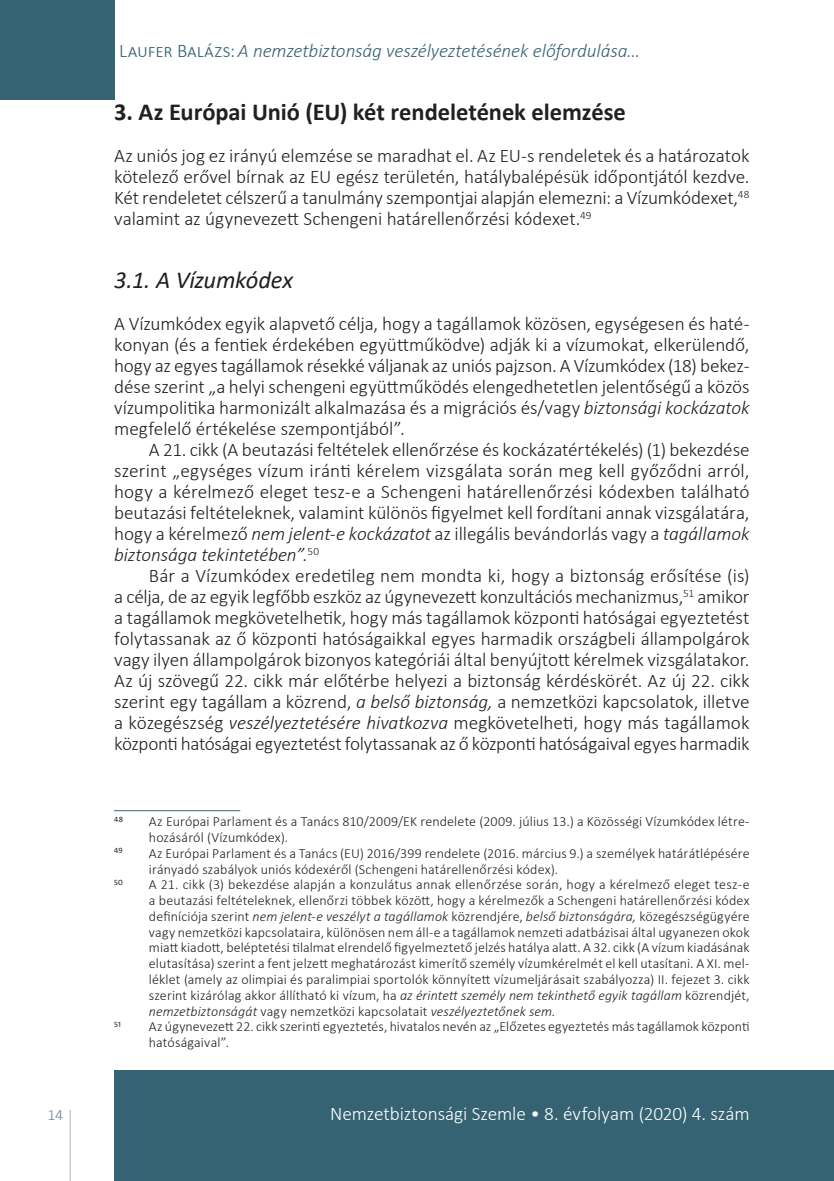
<style>
.page{position:relative;width:834px;height:1181px;background:#fff}
.page>*{position:absolute;margin:0;border:0;box-sizing:border-box;transform-origin:0 0}
.Head_1{font:700 24.5px "Calibri";letter-spacing:-.005em;color:#231f20}
.Head_2{font:italic 24.5px "Calibri";letter-spacing:-.01em;color:#231f20}
.Body{font:300 19.25px/21px "Calibri";letter-spacing:-.01em;color:#231f20;text-align:justify}
.Body___1st{font:300 19.25px/21px "Calibri";letter-spacing:-.005em;color:#231f20;text-align:justify}
.t1{font:italic 300 19.25px "Calibri";letter-spacing:-.01em;color:#366374}
.t2{font:300 19.25px "Calibri";letter-spacing:-.005em;color:#fff}
.t3{font:300 15.75px "Calibri";color:#6c8694}
.Footnote_text{font:300 14px/15.8px "Calibri";letter-spacing:.005em;color:#231f20}
.Footnote_text-2{font:8.22px "Calibri";letter-spacing:.015em;color:#231f20}
.s1{font-style:normal}
.s2{font-style:italic}
</style>
<div class="page">
<svg style="left:69px;top:1110px;width:2px;height:71px"></svg>
<div style="left:0;top:0;width:114px;height:99px;background:#366374"></div>
<div style="left:114px;top:1070px;width:719px;height:111px;background:#366374"></div>
<hr style="left:833px;top:1070px;width:1px;height:111px;background:#366374">
<hr style="left:114px;top:810px;width:126px;height:1px;background:#366374">
<h2 class="t1" style="left:119px;top:39px;width:522px"><span class="s1">Laufer Balázs:</span>A nemzetbiztonság veszélyeztetésének előfordulása…</h2>
<p class="Head_1" style="left:114px;top:95px;width:513px">3. Az Európai Unió (EU) két rendeletének elemzése</p>
<p class="Body___1st" style="left:114px;top:145px;width:636px">Az uniós jog ez irányú elemzése se maradhat el. Az EU-s rendeletek és a határozatok kötelező erővel bírnak az EU egész területén, hatálybalépésük időpontjától kezdve.<br>Két rendeletet célszerű a tanulmány szempontjai alapján elemezni: a Vízumkódexet,<sup>48 </sup>valamint az úgynevezett Schengeni határellenőrzési kódexet.<sup>49</sup></p>
<p class="Head_2" style="left:114px;top:263px;width:180px">3.1. A Vízumkódex</p>
<p class="Body___1st" style="left:114px;top:313px;width:636px">A Vízumkódex egyik alapvető célja, hogy a tagállamok közösen, egységesen és haté&shy;konyan (és a fentiek érdekében együttműködve) adják ki a vízumokat, elkerülendő, hogy az egyes tagállamok résekké váljanak az uniós pajzson. A Vízumkódex (18) bekez&shy;dése szerint „a helyi schengeni együttműködés elengedhetetlen jelentőségű a közös vízumpolitika harmonizált alkalmazása és a migrációs és/vagy <span class="s2">biztonsági kockázatok </span>megfelelő értékelése szempontjából”.</p>
<p class="Body" style="left:114px;top:439px;width:637px;text-indent:35px">A 21. cikk (A beutazási feltételek ellenőrzése és kockázatértékelés) (1) bekezdése szerint „egységes vízum iránti kérelem vizsgálata során meg kell győződni arról, hogy a kérelmező eleget tesz-e a Schengeni határellenőrzési kódexben található beutazási feltételeknek, valamint különös figyelmet kell fordítani annak vizsgálatára, hogy a kérelmező <span class="s2">nem jelent-e kockázatot</span> az illegális bevándorlás vagy a <span class="s2">tagállamok biztonsága tekintetében”.</span><sup>50</sup></p>
<p class="Body" style="left:114px;top:565px;width:636px;text-indent:35px">Bár a Vízumkódex eredetileg nem mondta ki, hogy a biztonság erősítése (is) a célja, de az egyik legfőbb eszköz az úgynevezett konzultációs mechanizmus,<sup>51</sup> amikor a tagállamok megkövetelhetik, hogy más tagállamok központi hatóságai egyeztetést folytassanak az ő központi hatóságaikkal egyes harmadik országbeli állampolgárok vagy ilyen állampolgárok bizonyos kategóriái által benyújtott kérelmek vizsgálatakor.<br>Az új szövegű 22. cikk már előtérbe helyezi a biztonság kérdéskörét. Az új 22. cikk szerint egy tagállam a közrend, <span class="s2">a belső biztonság,</span> a nemzetközi kapcsolatok, illetve a közegészség <span class="s2">veszélyeztetésére hivatkozva</span> megkövetelheti, hogy más tagállamok központi hatóságai egyeztetést folytassanak az ő központi hatóságaival egyes harmadik</p>
<p class="Footnote_text-2" style="left:114px;top:813px;width:10px">48</p>
<p class="Footnote_text" style="left:149px;top:814px;width:602px">Az Európai Parlament és a Tanács 810/2009/EK rendelete (2009. július 13.) a Közösségi Vízumkódex létre&shy;hozásáról (Vízumkódex).</p>
<p class="Footnote_text-2" style="left:114px;top:845px;width:10px">49</p>
<p class="Footnote_text" style="left:149px;top:845px;width:602px">Az Európai Parlament és a Tanács (EU) 2016/399 rendelete (2016. március 9.) a személyek határátlépésére irányadó szabályok uniós kódexéről (Schengeni határellenőrzési kódex).</p>
<p class="Footnote_text-2" style="left:114px;top:876px;width:10px">50</p>
<p class="Footnote_text" style="left:149px;top:877px;width:602px;text-align:justify">A 21. cikk (3) bekezdése alapján a konzulátus annak ellenőrzése során, hogy a kérelmező eleget tesz-e a beutazási feltételeknek, ellenőrzi többek között, hogy a kérelmezők a Schengeni határellenőrzési kódex definíciója szerint <span class="s2">nem jelent-e veszélyt a tagállamok</span> közrendjére, <span class="s2">belső biztonságára,</span> közegészségügyére vagy nemzetközi kapcsolataira, különösen nem áll-e a tagállamok nemzeti adatbázisai által ugyanezen okok miatt kiadott, beléptetési tilalmat elrendelő figyelmeztető jelzés hatálya alatt. A -32. cikk (A vízum kiadásának elutasítása) szerint a fent jelzett meghatározást kimerítő személy vízumkérelmét el kell utasítani. A XI. mel&shy;léklet (amely az olimpiai és paralimpiai sportolók könnyített vízumeljárásait szabályozza) II. fejezet 3. cikk szerint kizárólag akkor állítható ki vízum, ha <span class="s2">az érintett személy nem tekinthető egyik tagállam</span> közrendjét, <span class="s2">nemzetbiztonságát</span> vagy nemzetközi kapcsolatait <span class="s2">veszélyeztetőnek sem.</span></p>
<p class="Footnote_text-2" style="left:114px;top:1018px;width:8px">51</p>
<p class="Footnote_text" style="left:149px;top:1018px;width:602px">Az úgynevezett 22. cikk szerinti egyeztetés, hivatalos nevén az „Előzetes egyeztetés más tagállamok központi hatóságaival”.</p>
<p class="t3" style="left:47px;top:1105px;width:17px">14</p>
<h2 class="t2" style="left:330px;top:1102px;width:421px">Nemzetbiztonsági Szemle • 8. évfolyam (2020) 4. szám</h2>
</div>
